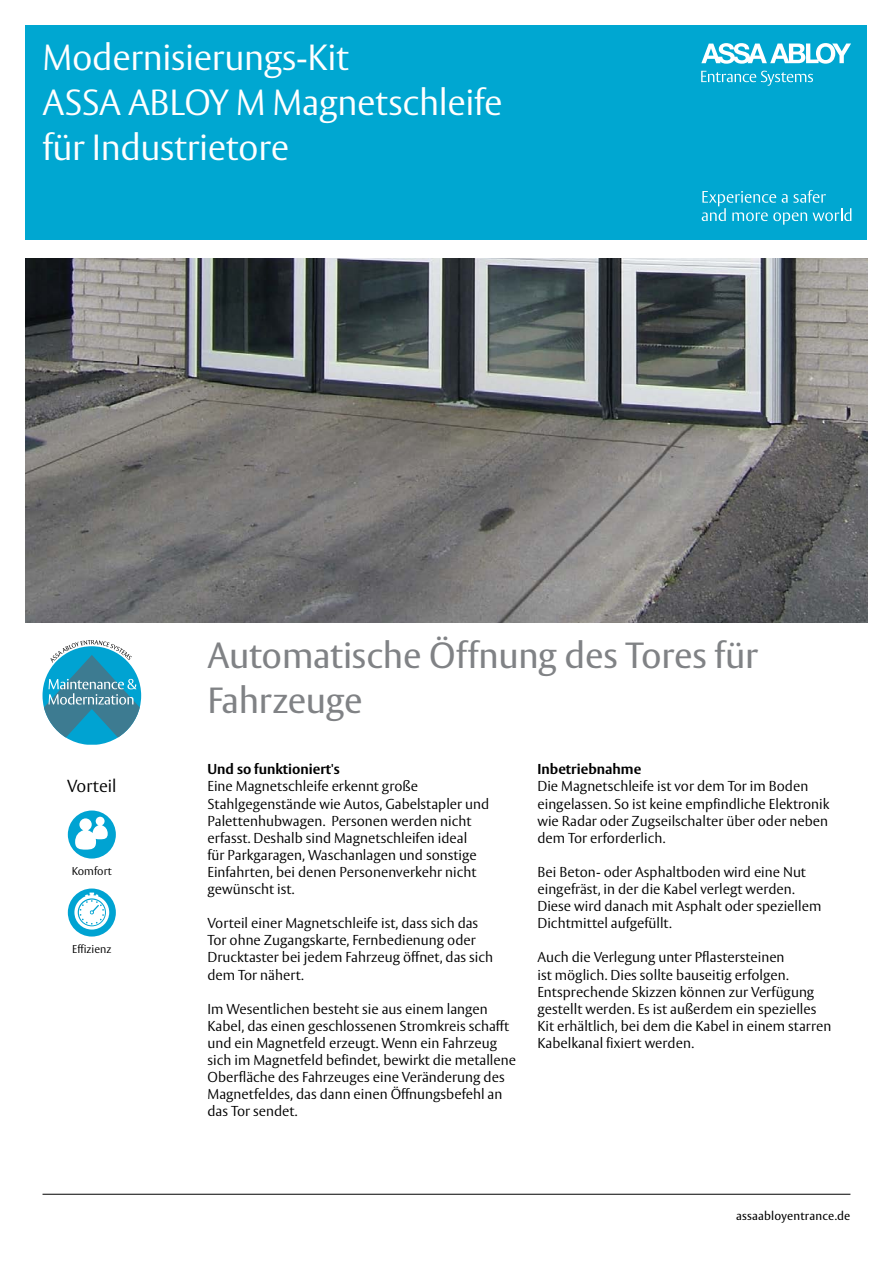
<style>
.page{position:relative;width:893px;height:1263px;background:#fff}
.page>*{position:absolute;margin:0;border:0;box-sizing:border-box;transform-origin:0 0}
.t1{font:300 36px/45px "ASSA Vesta";letter-spacing:-.01em;color:#fff}
.t2{font:36px/45px "ASSA Vesta";letter-spacing:-.01em;color:#808285}
.t3{font:300 17.25px "ASSA Vesta";color:#000}
.t4{font:300 14.25px/17.1px "ASSA Vesta";color:#000}
.t5{font:700 14.25px "ASSA Vesta";color:#000}
.t6{font:12px "ASSA Vesta";letter-spacing:.015em;color:#000}
.t7{font:300 11.25px "ASSA Vesta";color:#000}
</style>
<div class="page">
<div style="left:25px;top:26px;width:842px;height:214px;background:#00a7d1"></div>
<svg style="left:701px;top:43px;width:150px;height:21px"></svg>
<svg style="left:701px;top:71px;width:112px;height:15px"></svg>
<svg style="left:702px;top:190px;width:149px;height:35px"></svg>
<img style="left:25px;top:259px;width:842px;height:363px">
<svg style="left:43px;top:640px;width:98px;height:105px"></svg>
<hr style="left:43px;top:1194px;width:807px;height:1px;background:#000">
<div style="left:68px;top:810px;width:48px;height:48px;background:#00a3d2;border-radius:50%"></div>
<svg style="left:75px;top:817px;width:33px;height:33px"></svg>
<div style="left:68px;top:888px;width:48px;height:48px;background:#00a3d2;border-radius:50%"></div>
<svg style="left:74px;top:892px;width:35px;height:37px"></svg>
<h1 class="t1" style="left:43px;top:37px;width:461px">Modernisierungs-Kit<br>ASSA ABLOY M Magnetschleife für Industrietore</h1>
<p class="t3" style="left:67px;top:775px;width:51px">Vorteil</p>
<p class="t7" style="left:72px;top:864px;width:42px">Komfort</p>
<p class="t7" style="left:72px;top:942px;width:41px">Effizienz</p>
<h1 class="t2" style="left:207px;top:634px;width:552px">Automatische Öffnung des Tores für<br>Fahrzeuge</h1>
<p class="t5" style="left:207px;top:761px;width:134px">Und so funktioniert's</p>
<p class="t4" style="left:207px;top:778px;width:283px">Eine Magnetschleife erkennt große Stahlgegenstände wie Autos, Gabelstapler und Palettenhubwagen. Personen werden nicht erfasst. Deshalb sind Magnetschleifen ideal<br>für Parkgaragen, Waschanlagen und sonstige Einfahrten, bei denen Personenverkehr nicht gewünscht ist.</p>
<p class="t4" style="left:207px;top:915px;width:287px">Vorteil einer Magnetschleife ist, dass sich das Tor ohne Zugangskarte, Fernbedienung oder Drucktaster bei jedem Fahrzeug öffnet, das sich dem Tor nähert.</p>
<p class="t4" style="left:207px;top:1001px;width:310px">Im Wesentlichen besteht sie aus einem langen Kabel, das einen geschlossenen Stromkreis schafft und ein Magnetfeld erzeugt. Wenn ein Fahrzeug sich im Magnetfeld befindet, bewirkt die metallene Oberfläche des Fahrzeuges eine Veränderung des Magnetfeldes, das dann einen Öffnungsbefehl an das Tor sendet.</p>
<p class="t5" style="left:537px;top:761px;width:105px">Inbetriebnahme</p>
<p class="t4" style="left:537px;top:778px;width:293px">Die Magnetschleife ist vor dem Tor im Boden eingelassen. So ist keine empfindliche Elektronik wie Radar oder Zugseilschalter über oder neben dem Tor erforderlich.</p>
<p class="t4" style="left:537px;top:864px;width:285px">Bei Beton- oder Asphaltboden wird eine Nut eingefräst, in der die Kabel verlegt werden.<br>Diese wird danach mit Asphalt oder speziellem Dichtmittel aufgefüllt.</p>
<p class="t4" style="left:537px;top:949px;width:295px">Auch die Verlegung unter Pflastersteinen<br>ist möglich. Dies sollte bauseitig erfolgen.<br>Entsprechende Skizzen können zur Verfügung gestellt werden. Es ist außerdem ein spezielles Kit erhältlich, bei dem die Kabel in einem starren Kabelkanal fixiert werden.</p>
<p class="t6" style="left:736px;top:1209px;width:116px">assaabloyentrance.de</p>
</div>
